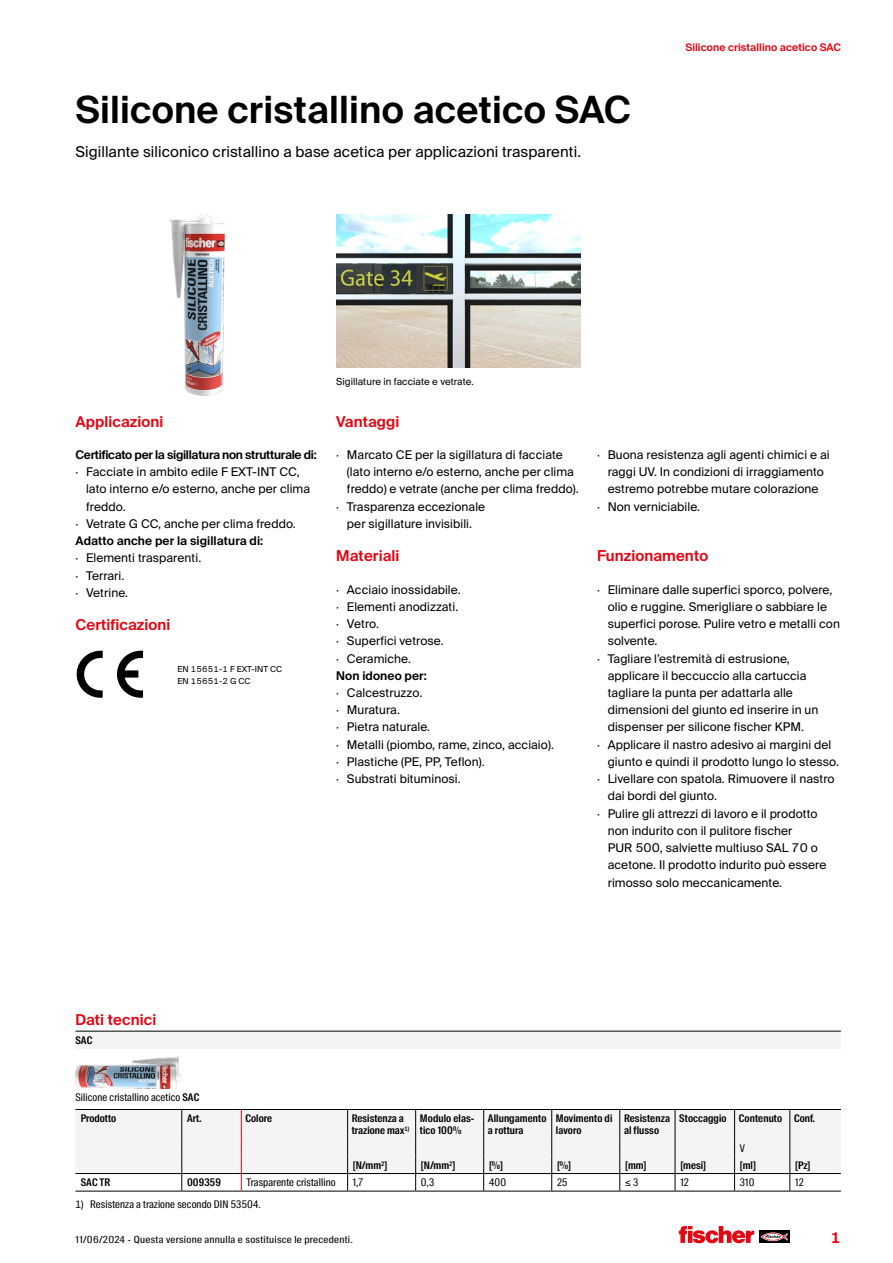
<style>
.page{position:relative;width:893px;height:1263px;background:#fff}
.page>*{position:absolute;margin:0;border:0;box-sizing:border-box;transform-origin:0 0}
.t1{font:600 37.5px "fischerstrong";letter-spacing:.005em;color:#000}
.t2{font:15px "fischerstrong";letter-spacing:.005em;color:#000}
.t3{font:600 15px "fischerstrong";letter-spacing:.005em;color:#e30613}
.t4{font:12px/17.2px "fischerstrong";letter-spacing:.005em;color:#000}
.t5{font:600 12px "fischerstrong";letter-spacing:-.015em;color:#000}
.t6{font:600 12px "fischerstrong";letter-spacing:.005em;color:#000}
.t7{font:600 10.5px/12.6px "fischerstrong Cond";letter-spacing:.01em;color:#000}
.t8{font:10.5px/20.9px "fischerstrong Cond";letter-spacing:.01em;color:#000}
.t9{font:600 10.5px "fischerstrong";letter-spacing:.005em;color:#e30613}
.t10{font:9.75px "fischerstrong Cond";letter-spacing:.025em;color:#000;scale:1.1 1}
.t11{font:9.75px "fischerstrong";letter-spacing:.005em;color:#000}
.t12{font:8.25px/12px "fischerstrong";letter-spacing:.005em;color:#000}
.s1{font-weight:600}
</style>
<div class="page">
<svg style="left:759px;top:1231px;width:30px;height:12px"></svg>
<svg style="left:760px;top:1232px;width:27px;height:9px"></svg>
<svg style="left:679px;top:1226px;width:75px;height:17px"></svg>
<img style="left:336px;top:215px;width:244px;height:153px">
<img style="left:170px;top:215px;width:55px;height:181px">
<svg style="left:76px;top:651px;width:27px;height:47px"></svg>
<svg style="left:117px;top:651px;width:26px;height:47px"></svg>
<div style="left:75px;top:1031px;width:766px;height:17px;background:#f6f4f3"></div>
<hr style="left:75px;top:1031px;width:766px;height:1px;background:#000">
<img style="left:75px;top:1056px;width:107px;height:32px">
<div style="left:76px;top:1110px;width:765px;height:63px;background:#f5f3f3"></div>
<hr style="left:75px;top:1109px;width:107px;height:1px;background:#000">
<hr style="left:182px;top:1109px;width:51px;height:1px;background:#000">
<hr style="left:241px;top:1109px;width:107px;height:1px;background:#000">
<hr style="left:348px;top:1109px;width:68px;height:1px;background:#000">
<hr style="left:416px;top:1109px;width:68px;height:1px;background:#000">
<hr style="left:484px;top:1109px;width:68px;height:1px;background:#000">
<hr style="left:552px;top:1109px;width:68px;height:1px;background:#000">
<hr style="left:620px;top:1109px;width:55px;height:1px;background:#000">
<hr style="left:675px;top:1109px;width:60px;height:1px;background:#000">
<hr style="left:735px;top:1109px;width:55px;height:1px;background:#000">
<hr style="left:790px;top:1109px;width:51px;height:1px;background:#000">
<hr style="left:75px;top:1173px;width:107px;height:1px;background:#000">
<hr style="left:182px;top:1173px;width:51px;height:1px;background:#000">
<hr style="left:242px;top:1173px;width:106px;height:1px;background:#000">
<hr style="left:348px;top:1173px;width:68px;height:1px;background:#000">
<hr style="left:416px;top:1173px;width:68px;height:1px;background:#000">
<hr style="left:484px;top:1173px;width:68px;height:1px;background:#000">
<hr style="left:552px;top:1173px;width:68px;height:1px;background:#000">
<hr style="left:620px;top:1173px;width:55px;height:1px;background:#000">
<hr style="left:675px;top:1173px;width:60px;height:1px;background:#000">
<hr style="left:735px;top:1173px;width:55px;height:1px;background:#000">
<hr style="left:790px;top:1173px;width:51px;height:1px;background:#000">
<svg style="left:182px;top:1110px;width:1px;height:81px"></svg>
<svg style="left:483px;top:1110px;width:1px;height:81px"></svg>
<svg style="left:551px;top:1110px;width:1px;height:81px"></svg>
<svg style="left:619px;top:1110px;width:1px;height:81px"></svg>
<svg style="left:675px;top:1110px;width:1px;height:81px"></svg>
<svg style="left:734px;top:1110px;width:1px;height:81px"></svg>
<svg style="left:790px;top:1110px;width:1px;height:81px"></svg>
<svg style="left:415px;top:1110px;width:1px;height:81px"></svg>
<svg style="left:347px;top:1110px;width:1px;height:81px"></svg>
<hr style="left:75px;top:1191px;width:107px;height:1px;background:#000">
<hr style="left:182px;top:1191px;width:51px;height:1px;background:#000">
<hr style="left:241px;top:1191px;width:107px;height:1px;background:#000">
<hr style="left:348px;top:1191px;width:68px;height:1px;background:#000">
<hr style="left:416px;top:1191px;width:68px;height:1px;background:#000">
<hr style="left:484px;top:1191px;width:68px;height:1px;background:#000">
<hr style="left:552px;top:1191px;width:68px;height:1px;background:#000">
<hr style="left:620px;top:1191px;width:55px;height:1px;background:#000">
<hr style="left:675px;top:1191px;width:60px;height:1px;background:#000">
<hr style="left:735px;top:1191px;width:55px;height:1px;background:#000">
<hr style="left:790px;top:1191px;width:51px;height:1px;background:#000">
<svg style="left:233px;top:1109px;width:9px;height:83px"></svg>
<h1 class="t1" style="left:75px;top:88px;width:557px">Silicone cristallino acetico SAC</h1>
<p class="t2" style="left:75px;top:143px;width:507px">Sigillante siliconico cristallino a base acetica per applicazioni trasparenti.</p>
<p class="t9" style="left:685px;top:41px;width:157px">Silicone cristallino acetico SAC</p>
<p class="t11" style="left:336px;top:376px;width:139px">Sigillature in facciate e vetrate.</p>
<p class="t3" style="left:75px;top:413px;width:89px">Applicazioni</p>
<p class="t5" style="left:75px;top:448px;width:243px">Certificato per la sigillatura non strutturale di:</p>
<p class="t4" style="left:75px;top:463px;width:226px">· Facciate in ambito edile F EXT-INT CC,</p>
<p class="t4" style="left:86px;top:481px;width:226px">lato interno e/o esterno, anche per clima</p>
<p class="t4" style="left:86px;top:498px;width:41px">freddo.</p>
<p class="t4" style="left:75px;top:515px;width:222px">· Vetrate G CC, anche per clima freddo.</p>
<p class="t6" style="left:75px;top:534px;width:189px">Adatto anche per la sigillatura di:</p>
<p class="t4" style="left:75px;top:550px;width:127px">· Elementi trasparenti. · Terrari.<br>· Vetrine.</p>
<p class="t3" style="left:597px;top:547px;width:113px">Funzionamento</p>
<p class="t3" style="left:336px;top:413px;width:65px">Vantaggi</p>
<p class="t4" style="left:336px;top:446px;width:228px">· Marcato CE per la sigillatura di facciate</p>
<p class="t4" style="left:347px;top:463px;width:229px">(lato interno e/o esterno, anche per clima</p>
<p class="t4" style="left:347px;top:481px;width:233px">freddo) e vetrate (anche per clima freddo).</p>
<p class="t4" style="left:336px;top:498px;width:150px">· Trasparenza eccezionale</p>
<p class="t4" style="left:347px;top:515px;width:127px">per sigillature invisibili.</p>
<p class="t4" style="left:597px;top:446px;width:234px">· Buona resistenza agli agenti chimici e ai</p>
<p class="t4" style="left:608px;top:463px;width:218px">raggi UV. In condizioni di irraggiamento</p>
<p class="t4" style="left:608px;top:481px;width:212px">estremo potrebbe mutare colorazione</p>
<p class="t4" style="left:597px;top:498px;width:105px">· Non verniciabile.</p>
<p class="t3" style="left:336px;top:547px;width:65px">Materiali</p>
<p class="t4" style="left:336px;top:581px;width:126px">· Acciaio inossidabile. · Elementi anodizzati. · Vetro.<br>· Superfici vetrose.<br>· Ceramiche.</p>
<p class="t6" style="left:336px;top:669px;width:92px">Non idoneo per:</p>
<p class="t4" style="left:336px;top:684px;width:219px">· Calcestruzzo.<br>· Muratura.<br>· Pietra naturale.<br>· Metalli (piombo, rame, zinco, acciaio). · Plastiche (PE, PP, Teflon).<br>· Substrati bituminosi.</p>
<p class="t4" style="left:597px;top:581px;width:237px">· Eliminare dalle superfici sporco, polvere,</p>
<p class="t4" style="left:608px;top:598px;width:221px">olio e ruggine. Smerigliare o sabbiare le</p>
<p class="t4" style="left:608px;top:615px;width:234px">superfici porose. Pulire vetro e metalli con</p>
<p class="t4" style="left:608px;top:632px;width:51px">solvente.</p>
<p class="t4" style="left:597px;top:650px;width:194px">· Tagliare l’estremità di estrusione,</p>
<p class="t4" style="left:608px;top:667px;width:200px">applicare il beccuccio alla cartuccia</p>
<p class="t4" style="left:608px;top:684px;width:187px">tagliare la punta per adattarla alle</p>
<p class="t4" style="left:608px;top:701px;width:212px">dimensioni del giunto ed inserire in un</p>
<p class="t4" style="left:608px;top:719px;width:198px">dispenser per silicone fischer KPM.</p>
<p class="t4" style="left:597px;top:736px;width:236px">· Applicare il nastro adesivo ai margini del</p>
<p class="t4" style="left:608px;top:753px;width:233px">giunto e quindi il prodotto lungo lo stesso.</p>
<p class="t4" style="left:597px;top:770px;width:239px">· Livellare con spatola. Rimuovere il nastro</p>
<p class="t4" style="left:608px;top:788px;width:111px">dai bordi del giunto.</p>
<p class="t4" style="left:597px;top:805px;width:222px">· Pulire gli attrezzi di lavoro e il prodotto</p>
<p class="t4" style="left:608px;top:822px;width:186px">non indurito con il pulitore fischer</p>
<p class="t4" style="left:608px;top:839px;width:212px">PUR 500, salviette multiuso SAL 70 o</p>
<p class="t4" style="left:608px;top:857px;width:220px">acetone. Il prodotto indurito può essere</p>
<p class="t4" style="left:608px;top:874px;width:176px">rimosso solo meccanicamente.</p>
<p class="t3" style="left:75px;top:616px;width:96px">Certificazioni</p>
<p class="t12" style="left:178px;top:663px;width:106px">EN 15651-1 F EXT-INT CC<br>EN 15651-2 G CC</p>
<p class="t3" style="left:75px;top:1011px;width:82px">Dati tecnici</p>
<p class="t7" style="left:75px;top:1034px;width:18px">SAC</p>
<p class="t8" style="left:81px;top:1087px;width:120px;text-indent:-5px">Silicone cristallino acetico <span class="s1">SAC<br>Prodotto</span></p>
<p class="t7" style="left:187px;top:1112px;width:16px">Art.</p>
<p class="t7" style="left:246px;top:1112px;width:28px">Colore</p>
<p class="t7" style="left:352px;top:1112px;width:59px">Resistenza a trazione max<sup>1)</sup></p>
<p class="t7" style="left:420px;top:1112px;width:56px">Modulo elas&shy;tico 100%</p>
<p class="t7" style="left:488px;top:1112px;width:60px">Allungamento a rottura</p>
<p class="t7" style="left:556px;top:1112px;width:58px">Movimento di lavoro</p>
<p class="t7" style="left:624px;top:1112px;width:47px">Resistenza al flusso</p>
<p class="t7" style="left:679px;top:1112px;width:137px">Stoccaggio Contenuto Conf.</p>
<p class="t8" style="left:740px;top:1138px;width:7px">V</p>
<p class="t7" style="left:353px;top:1159px;width:36px">[N/mm<sup>2</sup>]</p>
<p class="t7" style="left:421px;top:1159px;width:36px">[N/mm<sup>2</sup>]</p>
<p class="t7" style="left:489px;top:1159px;width:16px">[%]</p>
<p class="t7" style="left:557px;top:1159px;width:16px">[%]</p>
<p class="t7" style="left:625px;top:1159px;width:23px">[mm]</p>
<p class="t7" style="left:680px;top:1159px;width:27px">[mesi]</p>
<p class="t7" style="left:740px;top:1159px;width:18px">[ml]</p>
<p class="t7" style="left:795px;top:1159px;width:17px">[Pz]</p>
<p class="t7" style="left:81px;top:1176px;width:31px">SAC TR</p>
<p class="t7" style="left:187px;top:1176px;width:35px">009359</p>
<p class="t8" style="left:247px;top:1172px;width:90px">Trasparente cristallino</p>
<p class="t8" style="left:353px;top:1172px;width:12px">1,7</p>
<p class="t8" style="left:421px;top:1172px;width:15px">0,3</p>
<p class="t8" style="left:489px;top:1172px;width:19px">400</p>
<p class="t8" style="left:557px;top:1172px;width:12px">25</p>
<p class="t8" style="left:625px;top:1172px;width:15px">≤ 3</p>
<p class="t8" style="left:680px;top:1172px;width:10px">12</p>
<p class="t8" style="left:740px;top:1172px;width:16px">310</p>
<p class="t8" style="left:795px;top:1172px;width:10px">12</p>
<p class="t8" style="left:75px;top:1194px;width:187px">1) Resistenza a trazione secondo DIN 53504.</p>
<p class="t10" style="left:75px;top:1234px;width:254px">11/06/2024 - Questa versione annulla e sostituisce le precedenti.</p>
<p class="t3" style="left:831px;top:1229px;width:12px">1</p>
</div>
